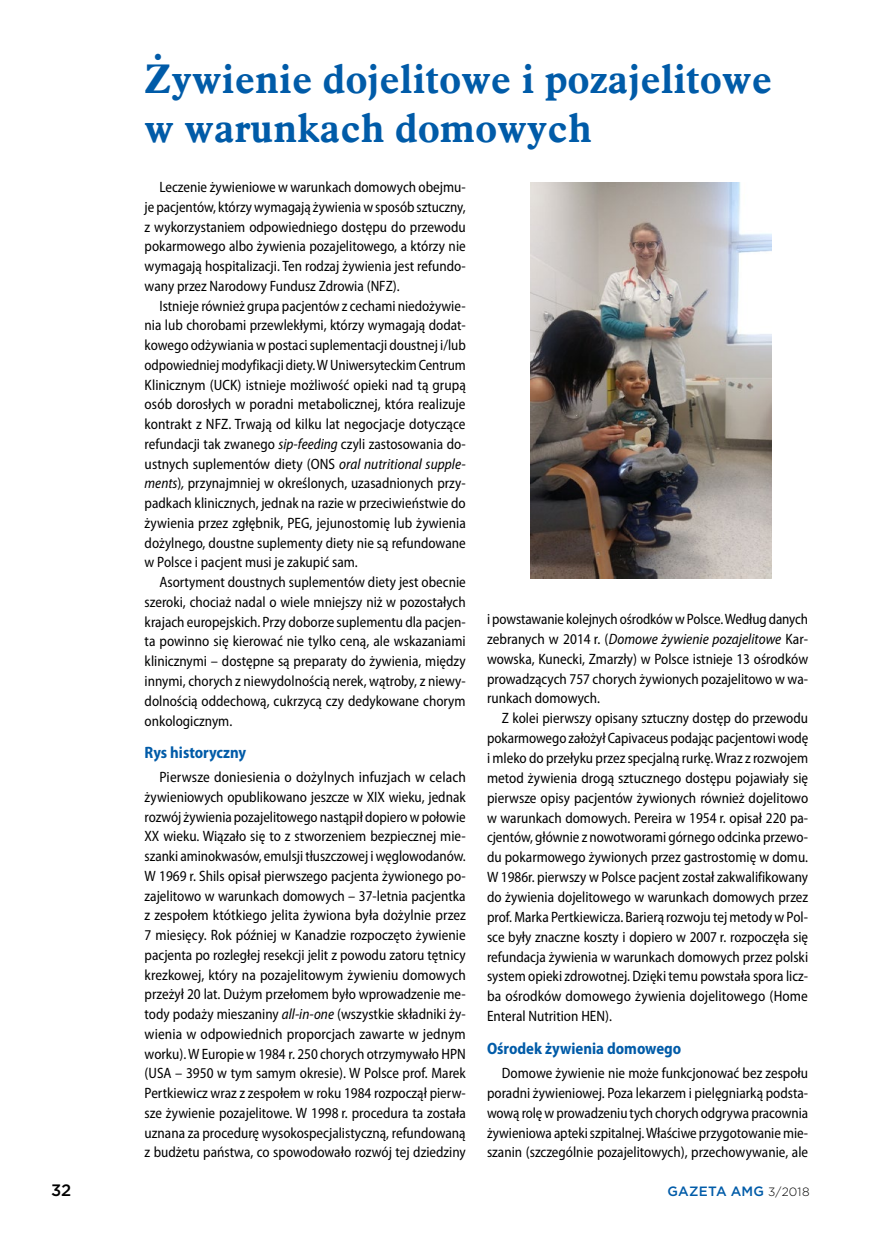
<style>
.page{position:relative;width:872px;height:1234px;background:#fff}
.page>*{position:absolute;margin:0;border:0;box-sizing:border-box;transform-origin:0 0}
.t1{font:700 40.5px/48.6px "Aldine 721 EU";letter-spacing:.005em;color:#005ba8}
.t2{font:700 semi-condensed 16.5px "Myriad Pro";color:#005ba8;scale:.96 1}
.t3{font:500 16.5px "Gotham";color:#000}
.t4{font:semi-condensed 15px/19.8px "Myriad Pro";color:#000;text-align:justify;scale:.96 1}
.t5{font:semi-condensed 15px/19.8px "Myriad Pro";color:#000;text-align:justify}
.t6{font:semi-condensed 15px/19.8px "Myriad Pro";color:#000;text-align:justify;scale:.95 1}
.t7{font:500 13.5px "Gotham";letter-spacing:.015em;color:#005ba8}
.s1{font-style:italic}
.s2{font-weight:300;font-size:12px;color:#000}
</style>
<div class="page">
<img style="left:530px;top:183px;width:241px;height:395px">
<h1 class="t1" style="left:145px;top:55px;width:629px">Żywienie dojelitowe i pozajelitowe w warunkach domowych</h1>
<p class="t4" style="left:145px;top:177px;width:336px;text-indent:15px">Leczenie żywieniowe w warunkach domowych obejmu&shy;je pacjentów, którzy wymagają żywienia w sposób sztuczny, z wykorzystaniem odpowiedniego dostępu do przewodu pokarmowego albo żywienia pozajelitowego, a którzy nie wymagają hospitalizacji. Ten rodzaj żywienia jest refundo&shy;wany przez Narodowy Fundusz Zdrowia (NFZ).</p>
<p class="t4" style="left:145px;top:295px;width:336px;text-indent:15px">Istnieje również grupa pacjentów z cechami niedożywie&shy;nia lub chorobami przewlekłymi, którzy wymagają dodat&shy;kowego odżywiania w postaci suplementacji doustnej i/lub odpowiedniej modyfikacji diety. W Uniwersyteckim Centrum Klinicznym (UCK) istnieje możliwość opieki nad tą grupą osób dorosłych w poradni metabolicznej, która realizuje kontrakt z NFZ. Trwają od kilku lat negocjacje dotyczące refundacji tak zwanego <span class="s1">sip-feeding</span> czyli zastosowania do&shy;ustnych suplementów diety (ONS <span class="s1">oral nutritional supple&shy;ments</span>)<span class="s1">,</span> przynajmniej w określonych, uzasadnionych przy&shy;padkach klinicznych, jednak na razie w przeciwieństwie do żywienia przez zgłębnik, PEG, jejunostomię lub żywienia dożylnego, doustne suplementy diety nie są refundowane w Polsce i pacjent musi je zakupić sam.</p>
<p class="t4" style="left:145px;top:572px;width:336px;text-indent:15px">Asortyment doustnych suplementów diety jest obecnie szeroki, chociaż nadal o wiele mniejszy niż w pozostałych krajach europejskich. Przy doborze suplementu dla pacjen&shy;ta powinno się kierować nie tylko ceną, ale wskazaniami klinicznymi – dostępne są preparaty do żywienia, między innymi, chorych z niewydolnością nerek, wątroby, z niewy&shy;dolnością oddechową, cukrzycą czy dedykowane chorym onkologicznym.</p>
<p class="t2" style="left:145px;top:741px;width:107px">Rys historyczny</p>
<p class="t5" style="left:145px;top:766px;width:323px;text-indent:15px">Pierwsze doniesienia o dożylnych infuzjach w celach żywieniowych opublikowano jeszcze w XIX wieku, jednak rozwój żywienia pozajelitowego nastąpił dopiero w połowie XX wieku. Wiązało się to z stworzeniem bezpiecznej mie&shy;szanki aminokwasów, emulsji tłuszczowej i węglowodanów.<br>W 1969 r. Shils opisał pierwszego pacjenta żywionego po&shy;zajelitowo w warunkach domowych – 37-letnia pacjentka z zespołem któtkiego jelita żywiona była dożylnie przez 7 miesięcy. Rok później w Kanadzie rozpoczęto żywienie pacjenta po rozległej resekcji jelit z powodu zatoru tętnicy krezkowej, który na pozajelitowym żywieniu domowych przeżył 20 lat. Dużym przełomem było wprowadzenie me&shy;tody podaży mieszaniny <span class="s1">all-in-one</span> (wszystkie składniki ży&shy;wienia w odpowiednich proporcjach zawarte w jednym worku). W Europie w 1984 r. 250 chorych otrzymywało HPN (USA – 3950 w tym samym okresie). W Polsce prof. Marek Pertkiewicz wraz z zespołem w roku 1984 rozpoczął pierw&shy;sze żywienie pozajelitowe. W 1998 r. procedura ta została uznana za procedurę wysokospecjalistyczną, refundowaną z budżetu państwa, co spowodowało rozwój tej dziedziny</p>
<p class="t6" style="left:487px;top:608px;width:339px">i powstawanie kolejnych ośrodków w Polsce. Według danych zebranych w 2014 r. (<span class="s1">Domowe żywienie pozajelitowe</span> Kar&shy;wowska, Kunecki, Zmarzły) w Polsce istnieje 13 ośrodków prowadzących 757 chorych żywionych pozajelitowo w wa&shy;runkach domowych.</p>
<p class="t4" style="left:487px;top:708px;width:336px;text-indent:15px">Z kolei pierwszy opisany sztuczny dostęp do przewodu pokarmowego założył Capivaceus podając pacjentowi wodę i mleko do przełyku przez specjalną rurkę. Wraz z rozwojem metod żywienia drogą sztucznego dostępu pojawiały się pierwsze opisy pacjentów żywionych również dojelitowo w warunkach domowych. Pereira w 1954 r. opisał 220 pa&shy;cjentów, głównie z nowotworami górnego odcinka przewo&shy;du pokarmowego żywionych przez gastrostomię w domu.<br>W 1986r. pierwszy w Polsce pacjent został zakwalifikowany do żywienia dojelitowego w warunkach domowych przez prof. Marka Pertkiewicza. Barierą rozwoju tej metody w Pol&shy;sce były znaczne koszty i dopiero w 2007 r. rozpoczęła się refundacja żywienia w warunkach domowych przez polski system opieki zdrowotnej. Dzięki temu powstała spora licz&shy;ba ośrodków domowego żywienia dojelitowego (Home Enteral Nutrition HEN).</p>
<p class="t2" style="left:487px;top:1037px;width:204px">Ośrodek żywienia domowego</p>
<p class="t4" style="left:487px;top:1062px;width:336px;text-indent:15px">Domowe żywienie nie może funkcjonować bez zespołu poradni żywieniowej. Poza lekarzem i pielęgniarką podsta&shy;wową rolę w prowadzeniu tych chorych odgrywa pracownia żywieniowa apteki szpitalnej. Właściwe przygotowanie mie&shy;szanin (szczególnie pozajelitowych), przechowywanie, ale</p>
<p class="t3" style="left:51px;top:1179px;width:22px">32</p>
<p class="t7" style="left:667px;top:1182px;width:143px">GAZETA AMG <span class="s2">3/2018</span></p>
</div>
